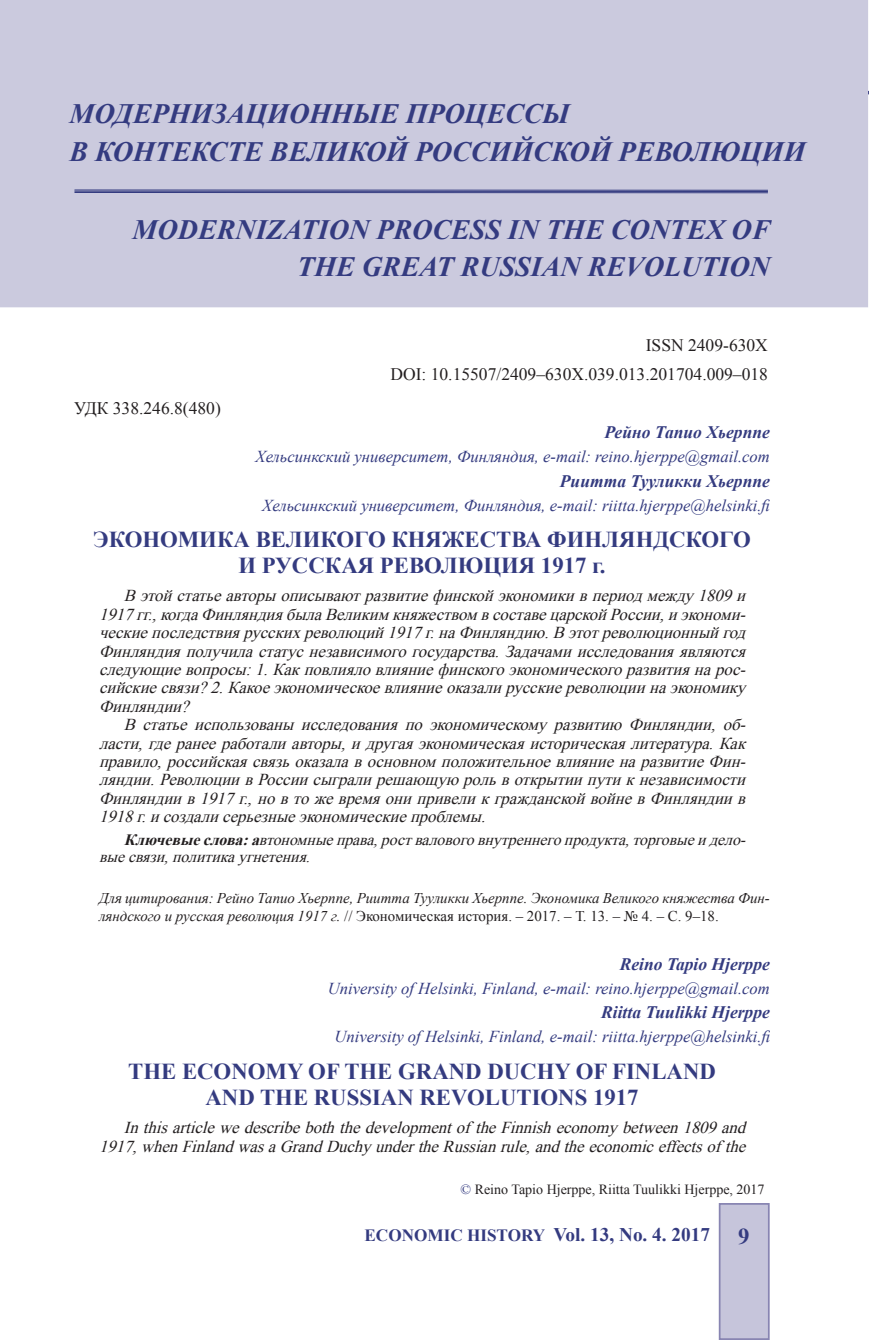
<style>
.page{position:relative;width:869px;height:1340px;background:#fff}
.page>*{position:absolute;margin:0;border:0;box-sizing:border-box;transform-origin:0 0}
.t1{font:italic 700 28px/37.8px "Times New Roman";color:#343b80}
.t2{font:700 22.75px/26.2px "Times New Roman";color:#343b80;text-align:center}
.t3{font:700 19.25px "Times New Roman";color:#343b80}
.t4{font:italic 700 17.5px "Times New Roman";color:#343b80}
.t5{font:17.5px "Times New Roman";color:#231f20}
.t6{font:italic 16.62px/18.4px "Times New Roman";color:#231f20;text-align:justify}
.t7{font:italic 16.62px "Times New Roman";color:#343b80}
.t8{font:italic 15.75px/17.5px "Times New Roman";color:#231f20}
.t9{font:italic 14.88px/18.4px "Times New Roman";color:#231f20}
.t10{font:14px "Times New Roman";color:#231f20}
.s1{font-weight:700}
.s2{font-style:normal}
.s3{color:#343b80}
.s4{font-size:17.15px}
.s5{font-size:22.75px}
</style>
<div class="page">
<div style="left:718px;top:1202px;width:51px;height:137px;background:#c6c5db;border:2px solid #8885b2"></div>
<div style="left:0;top:0;width:867px;height:307px;background:#cbcade"></div>
<hr style="left:74px;top:189px;width:693px;height:2px;background:#343b80">
<hr style="left:74px;top:191px;width:693px;height:1px;background:#343b80">
<hr style="left:74px;top:192px;width:693px;height:1px;background:#343b80">
<h1 class="t1" style="left:69px;top:94px;width:737px">Модернизационные процессы<br>в контексте Великой Российской Революции</h1>
<h1 class="t1" style="left:133px;top:209px;width:498px">Modernization process IN THE CONTE</h1>
<h1 class="t1" style="left:705px;top:209px;width:66px">X OF</h1>
<h1 class="t1" style="left:297px;top:247px;width:105px">THE GREAT</h1>
<h1 class="t1" style="left:460px;top:247px;width:57px">RUSSIAN</h1>
<h1 class="t1" style="left:587px;top:247px;width:132px">RE VOLUTION</h1>
<p class="t5" style="left:645px;top:333px;width:124px">ISSN 2409-630X</p>
<p class="t5" style="left:74px;top:396px;width:148px">УДК 338.246.8(480)</p>
<p class="t5" style="left:390px;top:362px;width:379px">DOI: 10.15507/2409–630Х.039.013.201704.009–018</p>
<p class="t4" style="left:604px;top:420px;width:167px">Рейно Тапио Хьерппе</p>
<p class="t7" style="left:255px;top:445px;width:515px">Хельсинкский университет, Финляндия, e-mail: reino.hjerppe@gmail.com</p>
<p class="t4" style="left:559px;top:468px;width:211px">Риитт а Тууликки Хьерппе</p>
<p class="t7" style="left:262px;top:493px;width:512px">Хельсинкский университет, Финляндия, e-mail: riitta.hjerppe@helsinki.fi</p>
<h2 class="t2" style="left:93px;top:525px;width:658px">ЭКОНОМИКА ВЕЛИКОГО КНЯЖЕСТВА ФИНЛЯНДСКОГО<br>И РУССКАЯ РЕВОЛЮЦИЯ 1917 Г.</h2>
<p class="t6" style="left:99px;top:586px;width:653px;text-indent:25px">В этойстатьеавторы описываютразвитиефинскойэкономикивпериодмежду1809и 1917гг.,когдаФинляндиябылаВеликимкняжествомвсоставецарскойРоссии,иэкономи&shy;ческиепоследствиярусскихреволюций1917г.наФинляндию.В этотреволюционныйгод Финляндияполучиластатуснезависимогогосударства.Задачамиисследованияявляются следующиевопросы:1.Какповлияловлияниефинскогоэкономическогоразвитиянарос&shy;сийскиесвязи?2.Какоеэкономическоевлияниеоказалирусскиереволюциинаэкономику Финляндии?</p>
<p class="t6" style="left:99px;top:715px;width:653px;text-indent:25px">В статье использованы исследования по экономическому развитию Финляндии, об&shy;ласти,гдеранееработалиавторы,идругаяэкономическаяисторическаялитература.Как правило,российскаясвязьоказалавосновномположительноевлияниенаразвитиеФин&shy;ляндии.РеволюциивРоссиисыгралирешающую рольвоткрытиипутикнезависимости Финляндиив1917г.,новтожевремяонипривеликгражданскойвойневФинляндиив 1918г.исоздалисерьезныеэкономическиепроблемы.</p>
<p class="t8" style="left:99px;top:830px;width:652px;text-indent:25px"><span class="s1">Ключевыеслова:а</span>втономныеправа,ростваловоговнутреннегопродукта,торговыеидело&shy;выесвязи,политикаугнетения.</p>
<p class="t9" style="left:99px;top:888px;width:672px">Для цитирования: Рейно Тапио Хьерппе, Риитта Тууликки Хьерппе. Экономика великого княжества фин&shy;ляндского и русская революция 1917 г. <span class="s2">// Экономическая история. – 2017. – Т. 13. – № 4. – С. 9–18.</span></p>
<p class="t4" style="left:619px;top:951px;width:152px">Reino Tapio Hjerppe</p>
<p class="t7" style="left:327px;top:977px;width:443px">University of Helsinki, Finland, e-mail: reino.hjerppe@gmail.com</p>
<p class="t4" style="left:601px;top:1000px;width:170px">Riitta Tuulikki Hjerppe</p>
<p class="t7" style="left:334px;top:1025px;width:440px">University of Helsinki, Finland, e-mail: riitta.hjerppe@helsinki.fi</p>
<h2 class="t2" style="left:128px;top:1057px;width:589px">THE ECONOMY OF THE GRAND DUCHY OF FINLAND<br>AND THE RUSSIAN REVOLUTIONS 1917</h2>
<p class="t6" style="left:99px;top:1118px;width:653px;text-align:right">Inthisarticlewedescribeboththedevelopmentof theFinnisheconomybetween1809and<br>1917,whenFinlandwasaGrandDuchyundertheRussianrule,andtheeconomiceffectsof the</p>
<p class="t10" style="left:460px;top:1179px;width:305px"><span class="s3">©</span> Reino Tapio Hjerppe, Riitta Tuulikki Hjerppe, 2017</p>
<p class="t3" style="left:364px;top:1220px;width:386px"><span class="s4">ECONOMIC HISTORY</span> VOL. 13, NO. 4. 2017 <span class="s5">9</span></p>
</div>
